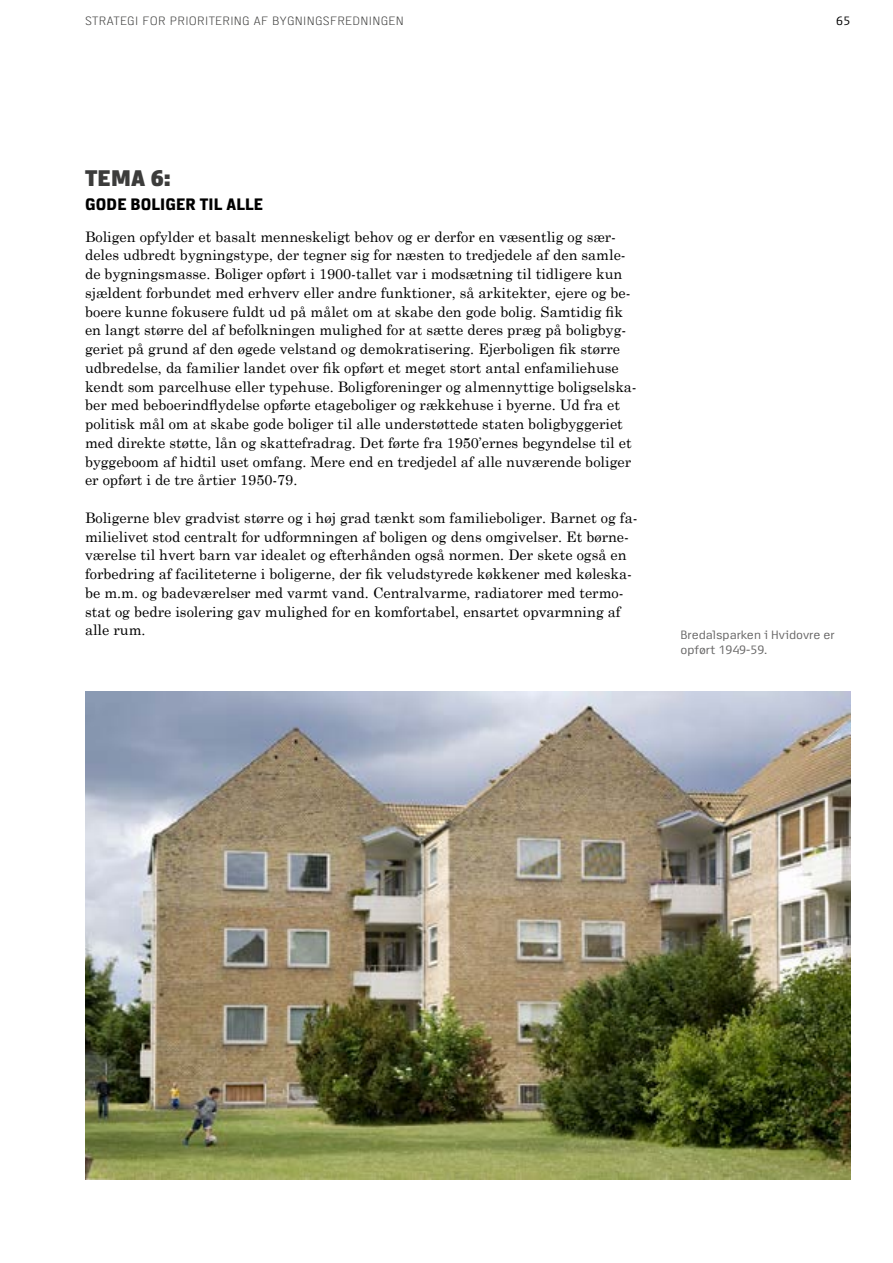
<style>
.page{position:relative;width:893px;height:1263px;background:#fff}
.page>*{position:absolute;margin:0;border:0;box-sizing:border-box;transform-origin:0 0}
.Brødtesktoverskrift{font:800 22.5px "Access";color:#3c3c3b}
.Brødtesktoverskrift-2{font:800 16.5px "Access";letter-spacing:.01em;color:#000}
.Brødtekst{font:14.4px/18.8px "Century Schoolbook";color:#000}
.t1{font:300 12px "Access";letter-spacing:.025em;color:#3c3c3b}
.Billedtekst{font:12px/14.7px "Access";color:#646363}
.t2{font:12px "Access";color:#000}
</style>
<div class="page">
<img style="left:85px;top:692px;width:765px;height:487px">
<p class="t1" style="left:85px;top:15px;width:320px">STRATEGI FOR PRIORITERING AF BYGNINGSFREDNINGEN</p>
<p class="t2" style="left:836px;top:15px;width:16px">65</p>
<p class="Brødtesktoverskrift" style="left:85px;top:166px;width:87px">TEMA 6:</p>
<p class="Brødtesktoverskrift-2" style="left:85px;top:195px;width:179px">GODE BOLIGER TIL ALLE</p>
<p class="Brødtekst" style="left:85px;top:226px;width:553px">Boligen opfylder et basalt menneskeligt behov og er derfor en væsentlig og sær&shy;deles udbredt bygningstype, der tegner sig for næsten to tredjedele af den samle&shy;de bygningsmasse. Boliger opført i 1900-tallet var i modsætning til tidligere kun sjældent forbundet med erhverv eller andre funktioner, så arkitekter, ejere og be&shy;boere kunne fokusere fuldt ud på målet om at skabe den gode bolig. Samtidig fik en langt større del af befolkningen mulighed for at sætte deres præg på boligbyg&shy;geriet på grund af den øgede velstand og demokratisering. Ejerboligen fik større udbredelse, da familier landet over fik opført et meget stort antal enfamiliehuse kendt som parcelhuse eller typehuse. Boligforeninger og almennyttige boligselska&shy;ber med beboerindflydelse opførte etageboliger og rækkehuse i byerne. Ud fra et politisk mål om at skabe gode boliger til alle understøttede staten boligbyggeriet med direkte støtte, lån og skattefradrag. Det førte fra 1950’ernes begyndelse til et byggeboom af hidtil uset omfang. Mere end en tredjedel af alle nuværende boliger er opført i de tre årtier 1950-79.</p>
<p class="Brødtekst" style="left:85px;top:507px;width:554px">Boligerne blev gradvist større og i høj grad tænkt som familieboliger. Barnet og fa&shy;milielivet stod centralt for udformningen af boligen og dens omgivelser. Et børne&shy;værelse til hvert barn var idealet og efterhånden også normen. Der skete også en forbedring af faciliteterne i boligerne, der fik veludstyrede køkkener med køleska&shy;be m.m. og badeværelser med varmt vand. Centralvarme, radiatorer med termo&shy;stat og bedre isolering gav mulighed for en komfortabel, ensartet opvarmning af alle rum.</p>
<p class="Billedtekst" style="left:680px;top:628px;width:156px">Bredalsparken i Hvidovre er opført 1949-59.</p>
</div>
